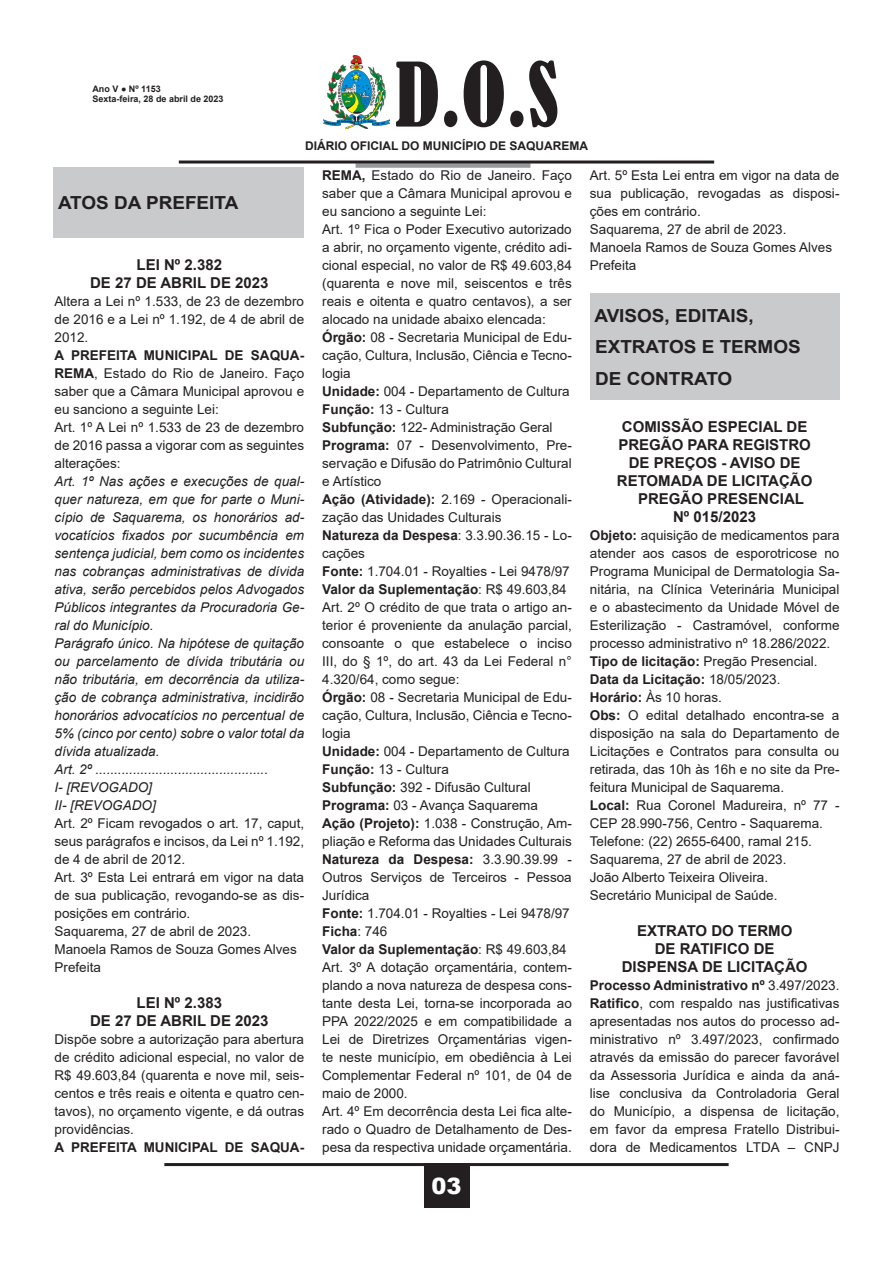
<style>
.page{position:relative;width:893px;height:1263px;background:#fff}
.page>*{position:absolute;margin:0;border:0;box-sizing:border-box;transform-origin:0 0}
.t1{font:condensed 82.5px "Bernard";color:#231f20}
.t2{font:900 22.5px "Arial";color:#fff}
.t3{font:700 18px "Arial";color:#231f20;scale:1.05 1}
.t4{font:700 15px "Arial";color:#231f20}
.t5{font:13.5px/18px "Arial";color:#231f20;text-align:justify}
.t6{font:italic 13.5px/18px "Arial";color:#231f20;text-align:justify}
.t7{font:700 13.5px "Arial";color:#231f20}
.t8{font:700 12px "Arial";color:#231f20}
.t9{font:700 9px/10.8px "Arial";color:#231f20}
.s1{font-weight:700}
.s2{font-weight:400}
</style>
<div class="page">
<hr style="left:164px;top:1163px;width:565px;height:3px;background:#231f20">
<div style="left:424px;top:1163px;width:45px;height:45px;background:#231f20"></div>
<img style="left:324px;top:55px;width:65px;height:73px">
<div style="left:356px;top:163px;width:174px;height:5px;background:#97999c"></div>
<hr style="left:179px;top:161px;width:535px;height:3px;background:#231f20">
<div style="left:53px;top:167px;width:251px;height:71px;background:#c9cacc"></div>
<div style="left:590px;top:293px;width:249px;height:107px;background:#c9cacc"></div>
<p class="t9" style="left:92px;top:83px;width:133px">Ano V ● Nº 1153<br>Sexta-feira, 28 de abril de 2023</p>
<h1 class="t1" style="left:395px;top:47px;width:165px">D.O.S</h1>
<p class="t8" style="left:305px;top:137px;width:285px">DIÁRIO OFICIAL DO MUNICÍPIO DE SAQUAREMA</p>
<p class="t3" style="left:58px;top:190px;width:173px">ATOS DA PREFEITA</p>
<p class="t4" style="left:137px;top:254px;width:87px">LEI Nº 2.382</p>
<p class="t4" style="left:90px;top:272px;width:180px">DE 27 DE ABRIL DE 2023</p>
<p class="t5" style="left:55px;top:292px;width:251px">Altera a Lei nº 1.533, de 23 de dezembro de 2016 e a Lei nº 1.192, de 4 de abril de 2012.</p>
<p class="t5" style="left:55px;top:346px;width:251px"><span class="s1">A PREFEITA MUNICIPAL DE SAQUA-REMA</span>, Estado do Rio de Janeiro. Faço saber que a Câmara Municipal aprovou e eu sanciono a seguinte Lei:</p>
<p class="t5" style="left:55px;top:418px;width:251px">Art. 1º A Lei nº 1.533 de 23 de dezembro de 2016 passa a vigorar com as seguintes alterações:</p>
<p class="t6" style="left:55px;top:472px;width:251px">Art. 1º Nas ações e execuções de qual&shy;quer natureza, em que for parte o Muni&shy;cípio de Saquarema, os honorários ad&shy;vocatícios fixados por sucumbência em sentença judicial, bem como os incidentes nas cobranças administrativas de dívida ativa, serão percebidos pelos Advogados Públicos integrantes da Procuradoria Ge&shy;ral do Município.</p>
<p class="t6" style="left:55px;top:634px;width:251px">Parágrafo único. Na hipótese de quitação ou parcelamento de dívida tributária ou não tributária, em decorrência da utiliza&shy;ção de cobrança administrativa, incidirão honorários advocatícios no percentual de 5% (cinco por cento) sobre o valor total da dívida atualizada.</p>
<p class="t6" style="left:55px;top:760px;width:215px">Art. 2º ..............................................</p>
<p class="t6" style="left:55px;top:778px;width:99px">I- [REVOGADO]</p>
<p class="t6" style="left:55px;top:796px;width:103px">II- [REVOGADO]</p>
<p class="t5" style="left:55px;top:814px;width:251px">Art. 2º Ficam revogados o art. 17, caput, seus parágrafos e incisos, da Lei nº 1.192, de 4 de abril de 2012.</p>
<p class="t5" style="left:55px;top:868px;width:251px">Art. 3º Esta Lei entrará em vigor na data de sua publicação, revogando-se as dis&shy;posições em contrário.</p>
<p class="t5" style="left:55px;top:922px;width:198px">Saquarema, 27 de abril de 2023.</p>
<p class="t5" style="left:55px;top:940px;width:244px">Manoela Ramos de Souza Gomes Alves</p>
<p class="t5" style="left:55px;top:958px;width:48px">Prefeita</p>
<p class="t4" style="left:137px;top:992px;width:87px">LEI Nº 2.383</p>
<p class="t4" style="left:90px;top:1010px;width:180px">DE 27 DE ABRIL DE 2023</p>
<p class="t5" style="left:55px;top:1030px;width:251px">Dispõe sobre a autorização para abertura de crédito adicional especial, no valor de R$ 49.603,84 (quarenta e nove mil, seis&shy;centos e três reais e oitenta e quatro cen&shy;tavos), no orçamento vigente, e dá outras providências.</p>
<p class="t7" style="left:55px;top:1138px;width:251px">A PREFEITA MUNICIPAL DE SAQUA-</p>
<p class="t5" style="left:322px;top:166px;width:251px"><span class="s1">REMA,</span> Estado do Rio de Janeiro. Faço saber que a Câmara Municipal aprovou e eu sanciono a seguinte Lei:</p>
<p class="t5" style="left:322px;top:220px;width:251px">Art. 1º Fica o Poder Executivo autorizado a abrir, no orçamento vigente, crédito adi&shy;cional especial, no valor de R$ 49.603,84 (quarenta e nove mil, seiscentos e três reais e oitenta e quatro centavos), a ser alocado na unidade abaixo elencada:</p>
<p class="t5" style="left:322px;top:328px;width:251px"><span class="s1">Órgão:</span> 08 - Secretaria Municipal de Edu&shy;cação, Cultura, Inclusão, Ciência e Tecno&shy;logia</p>
<p class="t5" style="left:322px;top:382px;width:249px"><span class="s1">Unidade:</span> 004 - Departamento de Cultura</p>
<p class="t5" style="left:322px;top:400px;width:128px"><span class="s1">Função:</span> 13 - Cultura</p>
<p class="t5" style="left:322px;top:418px;width:232px"><span class="s1">Subfunção:</span> 122- Administração Geral</p>
<p class="t5" style="left:322px;top:436px;width:251px"><span class="s1">Programa:</span> 07 - Desenvolvimento, Pre&shy;servação e Difusão do Patrimônio Cultural e Artístico</p>
<p class="t5" style="left:322px;top:490px;width:251px"><span class="s1">Ação (Atividade):</span> 2.169 - Operacionali&shy;zação das Unidades Culturais</p>
<p class="t5" style="left:322px;top:526px;width:251px"><span class="s1">Natureza da Despesa</span>: 3.3.90.36.15 - Lo&shy;cações</p>
<p class="t5" style="left:322px;top:562px;width:249px"><span class="s1">Fonte:</span> 1.704.01 - Royalties - Lei 9478/97</p>
<p class="t7" style="left:322px;top:580px;width:246px">Valor da Suplementação<span class="s2">: R$ 49.603,84</span></p>
<p class="t5" style="left:322px;top:598px;width:251px">Art. 2º O crédito de que trata o artigo an&shy;terior é proveniente da anulação parcial, consoante o que estabelece o inciso III, do § 1º, do art. 43 da Lei Federal n° 4.320/64, como segue:</p>
<p class="t5" style="left:322px;top:688px;width:251px"><span class="s1">Órgão:</span> 08 - Secretaria Municipal de Edu&shy;cação, Cultura, Inclusão, Ciência e Tecno&shy;logia</p>
<p class="t5" style="left:322px;top:742px;width:249px"><span class="s1">Unidade:</span> 004 - Departamento de Cultura</p>
<p class="t5" style="left:322px;top:760px;width:128px"><span class="s1">Função:</span> 13 - Cultura</p>
<p class="t5" style="left:322px;top:778px;width:210px"><span class="s1">Subfunção:</span> 392 - Difusão Cultural</p>
<p class="t5" style="left:322px;top:796px;width:217px"><span class="s1">Programa:</span> 03 - Avança Saquarema</p>
<p class="t5" style="left:322px;top:814px;width:251px"><span class="s1">Ação (Projeto):</span> 1.038 - Construção, Am&shy;pliação e Reforma das Unidades Culturais</p>
<p class="t5" style="left:322px;top:850px;width:251px"><span class="s1">Natureza da Despesa:</span> 3.3.90.39.99 - Outros Serviços de Terceiros - Pessoa Jurídica</p>
<p class="t5" style="left:322px;top:904px;width:249px"><span class="s1">Fonte:</span> 1.704.01 - Royalties - Lei 9478/97</p>
<p class="t7" style="left:322px;top:922px;width:67px">Ficha<span class="s2">: 746</span></p>
<p class="t7" style="left:322px;top:940px;width:246px">Valor da Suplementação<span class="s2">: R$ 49.603,84</span></p>
<p class="t5" style="left:322px;top:958px;width:251px">Art. 3º A dotação orçamentária, contem&shy;plando a nova natureza de despesa cons&shy;tante desta Lei, torna-se incorporada ao PPA 2022/2025 e em compatibilidade a Lei de Diretrizes Orçamentárias vigen&shy;te neste município, em obediência à Lei Complementar Federal nº 101, de 04 de maio de 2000.</p>
<p class="t5" style="left:322px;top:1102px;width:251px">Art. 4º Em decorrência desta Lei fica alte&shy;rado o Quadro de Detalhamento de Des&shy;pesa da respectiva unidade orçamentária.</p>
<h2 class="t2" style="left:431px;top:1170px;width:32px">03</h2>
<p class="t5" style="left:590px;top:166px;width:251px">Art. 5º Esta Lei entra em vigor na data de sua publicação, revogadas as disposi&shy;ções em contrário.</p>
<p class="t5" style="left:590px;top:220px;width:198px">Saquarema, 27 de abril de 2023.</p>
<p class="t5" style="left:590px;top:238px;width:244px">Manoela Ramos de Souza Gomes Alves</p>
<p class="t5" style="left:590px;top:256px;width:48px">Prefeita</p>
<p class="t3" style="left:594px;top:303px;width:153px">AVISOS, EDITAIS,</p>
<p class="t3" style="left:595px;top:334px;width:197px">EXTRATOS E TERMOS</p>
<p class="t3" style="left:595px;top:366px;width:132px">DE CONTRATO</p>
<p class="t4" style="left:622px;top:416px;width:187px">COMISSÃO ESPECIAL DE</p>
<p class="t4" style="left:618px;top:434px;width:194px">PREGÃO PARA REGISTRO</p>
<p class="t4" style="left:629px;top:452px;width:173px">DE PREÇOS - AVISO DE</p>
<p class="t4" style="left:617px;top:470px;width:197px">RETOMADA DE LICITAÇÃO</p>
<p class="t4" style="left:638px;top:488px;width:167px">PREGÃO PRESENCIAL</p>
<p class="t4" style="left:673px;top:506px;width:85px">Nº 015/2023</p>
<p class="t5" style="left:590px;top:526px;width:251px"><span class="s1">Objeto:</span> aquisição de medicamentos para atender aos casos de esporotricose no Programa Municipal de Dermatologia Sa&shy;nitária, na Clínica Veterinária Municipal e o abastecimento da Unidade Móvel de Esterilização - Castramóvel, conforme processo administrativo nº 18.286/2022.</p>
<p class="t5" style="left:590px;top:652px;width:229px"><span class="s1">Tipo de licitação:</span> Pregão Presencial.</p>
<p class="t7" style="left:590px;top:670px;width:192px">Data da Licitação: <span class="s2">18/05/2023.</span></p>
<p class="t5" style="left:590px;top:688px;width:134px"><span class="s1">Horário:</span> Às 10 horas.</p>
<p class="t5" style="left:590px;top:706px;width:251px"><span class="s1">Obs:</span> O edital detalhado encontra-se a disposição na sala do Departamento de Licitações e Contratos para consulta ou retirada, das 10h às 16h e no site da Pre&shy;feitura Municipal de Saquarema.</p>
<p class="t5" style="left:590px;top:796px;width:251px"><span class="s1">Local:</span> Rua Coronel Madureira, nº 77 -<br>CEP 28.990-756, Centro - Saquarema.</p>
<p class="t5" style="left:590px;top:832px;width:224px">Telefone: (22) 2655-6400, ramal 215.</p>
<p class="t5" style="left:590px;top:850px;width:198px">Saquarema, 27 de abril de 2023.</p>
<p class="t5" style="left:590px;top:868px;width:180px">João Alberto Teixeira Oliveira.</p>
<p class="t5" style="left:590px;top:886px;width:189px">Secretário Municipal de Saúde.</p>
<p class="t4" style="left:637px;top:920px;width:157px">EXTRATO DO TERMO</p>
<p class="t4" style="left:655px;top:938px;width:121px">DE RATIFICO DE</p>
<p class="t4" style="left:622px;top:956px;width:187px">DISPENSA DE LICITAÇÃO</p>
<p class="t7" style="left:590px;top:976px;width:251px">Processo Administrativo nº <span class="s2">3.497/2023.</span></p>
<p class="t5" style="left:590px;top:994px;width:251px"><span class="s1">Ratifico</span>, com respaldo nas justificativas apresentadas nos autos do processo ad&shy;ministrativo nº 3.497/2023, confirmado através da emissão do parecer favorável da Assessoria Jurídica e ainda da aná&shy;lise conclusiva da Controladoria Geral do Município, a dispensa de licitação, em favor da empresa Fratello Distribui&shy;dora de Medicamentos LTDA – CNPJ</p>
</div>
